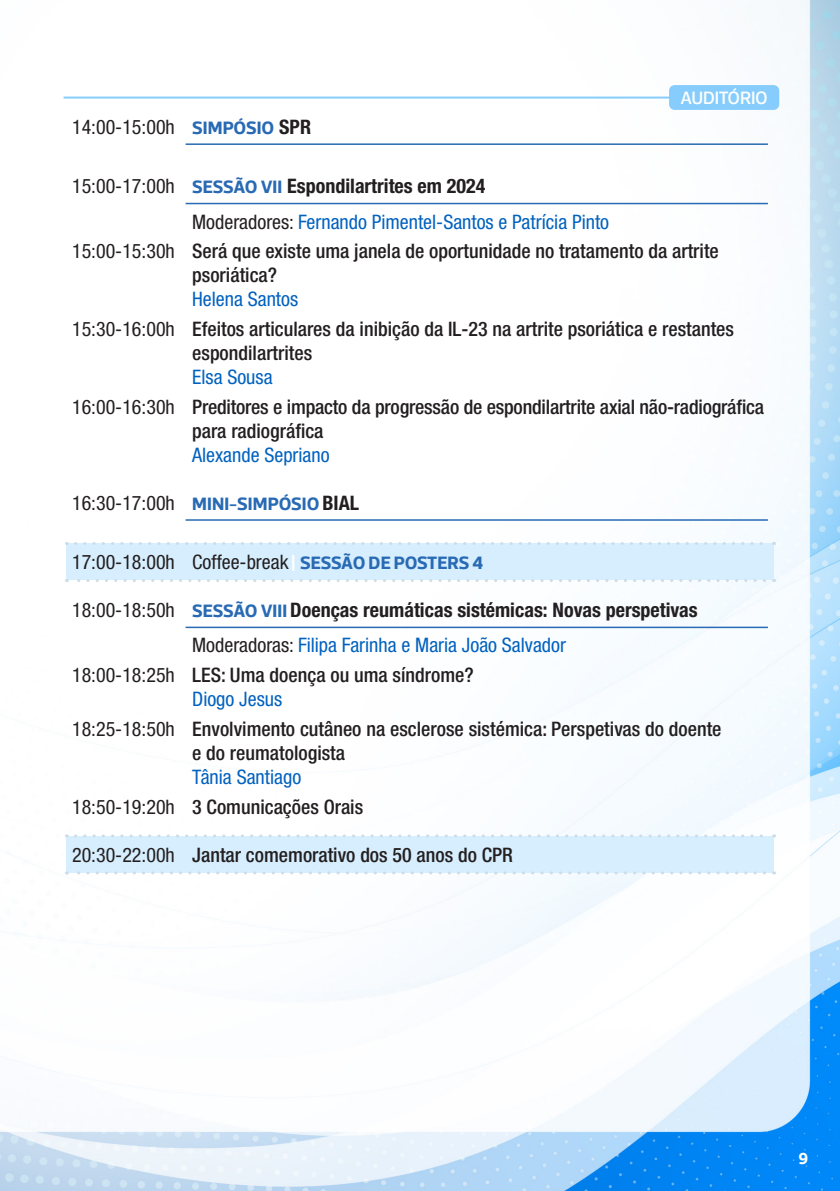
<style>
.page{position:relative;width:840px;height:1191px;background:#fff}
.page>*{position:absolute;margin:0;border:0;box-sizing:border-box;transform-origin:0 0}
.t1{font:500 condensed 20px/24px "Helvetica Neue LT Std";color:#231f20}
.t2{font:condensed 20px "Helvetica Neue LT Std";color:#0061bf}
.t3{font:700 condensed 20px "Helvetica Neue LT Std";color:#231f20}
.t4{font:condensed 20px "Helvetica Neue LT Std";color:#231f20}
.t5{font:700 18px "Acto CTT";letter-spacing:.005em;color:#286ab4}
.t6{font:500 18px "Acto CTT";letter-spacing:-.01em;color:#fff}
.t7{font:700 16px "Acto CTT";color:#fff}
.s1{font-family:"Acto CTT";font-weight:700;font-stretch:normal;font-size:18px;color:#286ab4}
.s2{font-weight:700}
.s3{font-weight:400}
.s4{font-family:"Acto CTT";font-stretch:normal;font-size:18px;color:#286ab4}
.s5{color:#231f20}
.s6{font-family:"Helvetica Neue LT Std";font-weight:400;font-stretch:condensed;font-size:20px;color:#231f20}
.s7{font-family:"Helvetica Neue LT Std";font-stretch:condensed;font-size:20px;color:#231f20}
.s8{font-family:"Acto CTT";font-weight:900;font-stretch:normal;font-size:18px;color:#fff}
</style>
<div class="page">
<img style="left:1px;top:0;width:838px;height:1191px">
<div style="left:668px;top:85px;width:110px;height:25px;background:#86cdfd;border-radius:6px"></div>
<hr style="left:63px;top:97px;width:608px;height:2px;background:#86cdfd">
<hr style="left:185px;top:143px;width:582px;height:2px;background:#286ab4">
<hr style="left:185px;top:203px;width:582px;height:1px;background:#286ab4">
<hr style="left:185px;top:519px;width:582px;height:2px;background:#286ab4">
<div style="left:66px;top:543px;width:707px;height:37px;background:#d7eefe"></div>
<svg style="left:66px;top:579px;width:698px;height:3px"></svg>
<svg style="left:75px;top:542px;width:699px;height:3px"></svg>
<hr style="left:185px;top:626px;width:582px;height:2px;background:#286ab4">
<div style="left:66px;top:836px;width:707px;height:37px;background:#d7eefe"></div>
<svg style="left:66px;top:871px;width:698px;height:3px"></svg>
<svg style="left:75px;top:834px;width:699px;height:3px"></svg>
<p class="t4" style="left:72px;top:115px;width:240px">14:00-15:00h <span class="s1">SIMPÓSIO</span> <span class="s2">SPR</span></p>
<p class="t6" style="left:680px;top:87px;width:89px">AUDITÓRIO</p>
<p class="t3" style="left:72px;top:174px;width:414px"><span class="s3">15:00-17:00h</span> <span class="s4">SESSÃO VII</span> Espondilartrites em 2024</p>
<p class="t2" style="left:192px;top:210px;width:418px"><span class="s5">Moderadores:</span> Fernando Pimentel-Santos e Patrícia Pinto</p>
<p class="t1" style="left:192px;top:239px;width:528px;text-indent:-120px"><span class="s3">15:00-15:30h</span> Será que existe uma janela de oportunidade no tratamento da artrite psoriática?</p>
<p class="t2" style="left:192px;top:288px;width:107px">Helena Santos</p>
<p class="t1" style="left:192px;top:317px;width:543px;text-indent:-120px"><span class="s3">15:30-16:00h</span> Efeitos articulares da inibição da IL-23 na artrite psoriática e restantes espondilartrites</p>
<p class="t2" style="left:192px;top:365px;width:82px">Elsa Sousa</p>
<p class="t1" style="left:192px;top:394px;width:573px;text-indent:-120px"><span class="s3">16:00-16:30h</span> Preditores e impacto da progressão de espondilartrite axial não-radiográfica para radiográfica</p>
<p class="t2" style="left:192px;top:443px;width:139px">Alexande Sepriano</p>
<p class="t5" style="left:72px;top:492px;width:288px"><span class="s6">16:30-17:00h</span> MINI-SIMPÓSIO <span class="s7">BIAL</span></p>
<p class="t4" style="left:72px;top:550px;width:412px">17:00-18:00h Coffee-break <span class="s8">|</span> <span class="s1">SESSÃO DE POSTERS 4</span></p>
<p class="t3" style="left:72px;top:598px;width:626px"><span class="s3">18:00-18:50h</span> <span class="s4">SESSÃO VIII</span> Doenças reumáticas sistémicas: Novas perspetivas</p>
<p class="t2" style="left:192px;top:634px;width:375px"><span class="s5">Moderadoras:</span> Filipa Farinha e Maria João Salvador</p>
<p class="t1" style="left:72px;top:663px;width:403px"><span class="s3">18:00-18:25h</span> LES: Uma doença ou uma síndrome?</p>
<p class="t2" style="left:192px;top:687px;width:91px">Diogo Jesus</p>
<p class="t1" style="left:192px;top:716px;width:530px;text-indent:-120px"><span class="s3">18:25-18:50h</span> Envolvimento cutâneo na esclerose sistémica: Perspetivas do doente e do reumatologista</p>
<p class="t2" style="left:192px;top:765px;width:111px">Tânia Santiago</p>
<p class="t1" style="left:72px;top:794px;width:292px"><span class="s3">18:50-19:20h</span> 3 Comunicações Orais</p>
<p class="t1" style="left:72px;top:842px;width:442px"><span class="s3">20:30-22:00h</span> Jantar comemorativo dos 50 anos do CPR</p>
<p class="t7" style="left:798px;top:1149px;width:11px">9</p>
</div>
